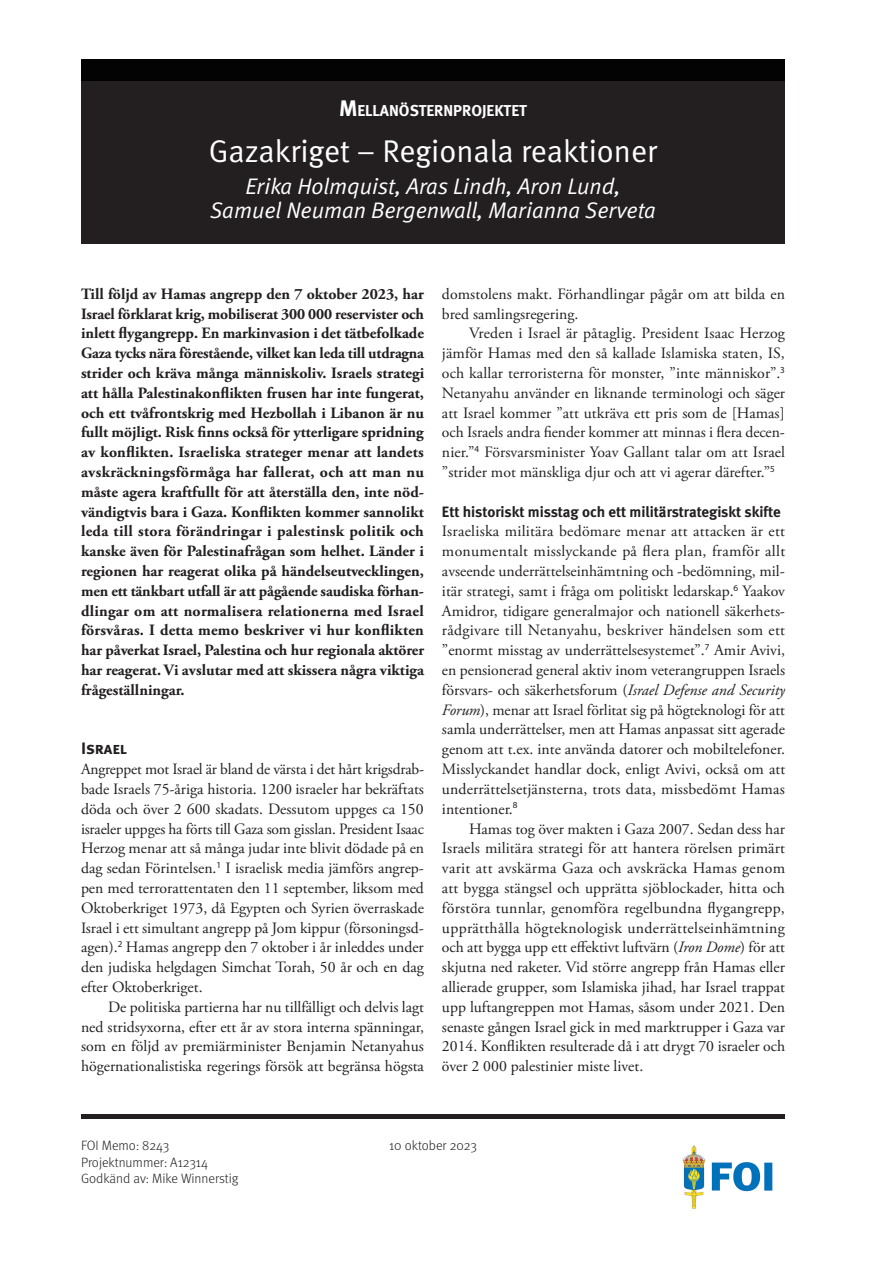
<style>
.page{position:relative;width:893px;height:1263px;background:#fff}
.page>*{position:absolute;margin:0;border:0;box-sizing:border-box;transform-origin:0 0}
.Titel{font:31.5px "Meta Normal";color:#fff}
.MemoFörf{font:italic 22.5px/24px "Meta Normal";color:#fff;text-align:center}
.Rubrik-1{font:16.5px "Meta Bold Caps";color:#231f20}
.Brödtext{font:15.75px/19.8px "Adobe Garamond Pro";color:#231f20;text-align:justify}
.BrödtextIndrag{font:15.75px/19.8px "Adobe Garamond Pro";color:#231f20;text-align:justify}
.Ingress{font:700 15.75px/19.8px "Adobe Garamond Pro";color:#231f20;text-align:justify}
.ProjProg{font:700 15.75px "Meta";color:#fff}
.Rubrik-2{font:700 15px "Meta";color:#231f20}
.Sidf_Sidnr{font:300 13.5px "Meta";color:#231f20}
.s1{font-size:22.5px}
.s2{font-style:italic}
</style>
<div class="page">
<div style="left:81px;top:60px;width:704px;height:184px;background:#231f20"></div>
<div style="left:81px;top:1114px;width:704px;height:5px;background:#231f20"></div>
<div style="left:81px;top:60px;width:704px;height:21px;background:#040304"></div>
<img style="left:682px;top:1145px;width:91px;height:64px">
<p class="ProjProg" style="left:339px;top:101px;width:189px"><span class="s1">M</span>ELLANÖSTERNPROJEKTET</p>
<p class="Titel" style="left:209px;top:133px;width:450px">Gazakriget – Regionala reaktioner</p>
<p class="MemoFörf" style="left:210px;top:174px;width:447px">Erika Holmquist, Aras Lindh, Aron Lund,<br>Samuel Neuman Bergenwall, Marianna Serveta</p>
<p class="Ingress" style="left:81px;top:284px;width:345px">Till följd av Hamas angrepp den 7 oktober 2023, har Israel förklarat krig, mobiliserat 300 000 reservister och inlett flygangrepp. En markinvasion i det tätbefolkade Gaza tycks nära förestående, vilket kan leda till utdragna strider och kräva många människoliv. Israels strategi att hålla Palestinakonflikten frusen har inte fungerat, och ett tvåfrontskrig med Hezbollah i Libanon är nu fullt möjligt. Risk finns också för ytterligare spridning av konflikten. Israeliska strateger menar att landets avskräckningsförmåga har fallerat, och att man nu måste agera kraftfullt för att återställa den, inte nöd&shy;vändigtvis bara i Gaza. Konflikten kommer sannolikt leda till stora förändringar i palestinsk politik och kanske även för Palestinafrågan som helhet. Länder i regionen har reagerat olika på händelseutvecklingen, men ett tänkbart utfall är att pågående saudiska förhan&shy;dlingar om att normalisera relationerna med Israel försvåras. I detta memo beskriver vi hur konflikten har påverkat Israel, Palestina och hur regionala aktörer har reagerat. Vi avslutar med att skissera några viktiga frågeställningar.</p>
<p class="Rubrik-1" style="left:81px;top:739px;width:47px">Israel</p>
<p class="Brödtext" style="left:81px;top:760px;width:345px">Angreppet mot Israel är bland de värsta i det hårt krigsdrab&shy;bade Israels 75-åriga historia. 1200 israeler har bekräftats döda och över 2 600 skadats. Dessutom uppges ca 150 israeler uppges ha förts till Gaza som gisslan. President Isaac Herzog menar att så många judar inte blivit dödade på en dag sedan Förintelsen.<sup>1</sup> I israelisk media jämförs angrep&shy;pen med terrorattentaten den 11 september, liksom med Oktoberkriget 1973, då Egypten och Syrien överraskade Israel i ett simultant angrepp på Jom kippur (försoningsd&shy;agen).<sup>2</sup> Hamas angrepp den 7 oktober i år inleddes under den judiska helgdagen Simchat Torah, 50 år och en dag efter Oktoberkriget.</p>
<p class="BrödtextIndrag" style="left:81px;top:997px;width:345px;text-indent:27px">De politiska partierna har nu tillfälligt och delvis lagt ned stridsyxorna, efter ett år av stora interna spänningar, som en följd av premiärminister Benjamin Netanyahus högernationalistiska regerings försök att begränsa högsta</p>
<p class="BrödtextIndrag" style="left:442px;top:284px;width:344px">domstolens makt. Förhandlingar pågår om att bilda en bred samlingsregering.</p>
<p class="BrödtextIndrag" style="left:442px;top:324px;width:345px;text-indent:27px">Vreden i Israel är påtaglig. President Isaac Herzog jämför Hamas med den så kallade Islamiska staten, IS, och kallar terroristerna för monster, ”inte människor”.<sup>3<br></sup>Netanyahu använder en liknande terminologi och säger att Israel kommer ”att utkräva ett pris som de [Hamas] och Israels andra fiender kommer att minnas i flera decen&shy;nier.”<sup>4</sup> Försvarsminister Yoav Gallant talar om att Israel ”strider mot mänskliga djur och att vi agerar därefter.”<sup>5</sup></p>
<p class="Rubrik-2" style="left:442px;top:503px;width:340px">Ett historiskt misstag och ett militärstrategiskt skifte</p>
<p class="Brödtext" style="left:442px;top:522px;width:345px">Israeliska militära bedömare menar att attacken är ett monumentalt misslyckande på flera plan, framför allt avseende underrättelseinhämtning och -bedömning, mil&shy;itär strategi, samt i fråga om politiskt ledarskap.<sup>6</sup> Yaakov Amidror, tidigare generalmajor och nationell säkerhets&shy;rådgivare till Netanyahu, beskriver händelsen som ett ”enormt misstag av underrättelsesystemet”.<sup>7</sup> Amir Avivi, en pensionerad general aktiv inom veterangruppen Israels försvars- och säkerhetsforum (<span class="s2">Israel Defense and Security Forum</span>), menar att Israel förlitat sig på högteknologi för att samla underrättelser, men att Hamas anpassat sitt agerade genom att t.ex. inte använda datorer och mobiltelefoner.<br>Misslyckandet handlar dock, enligt Avivi, också om att underrättelsetjänsterna, trots data, missbedömt Hamas intentioner.<sup>8</sup></p>
<p class="BrödtextIndrag" style="left:442px;top:819px;width:345px;text-indent:27px">Hamas tog över makten i Gaza 2007. Sedan dess har Israels militära strategi för att hantera rörelsen primärt varit att avskärma Gaza och avskräcka Hamas genom att bygga stängsel och upprätta sjöblockader, hitta och förstöra tunnlar, genomföra regelbundna flygangrepp, upprätthålla högteknologisk underrättelseinhämtning och att bygga upp ett effektivt luftvärn (<span class="s2">Iron Dome</span>) för att skjutna ned raketer. Vid större angrepp från Hamas eller allierade grupper, som Islamiska jihad, har Israel trappat upp luftangreppen mot Hamas, såsom under 2021. Den senaste gången Israel gick in med marktrupper i Gaza var 2014. Konflikten resulterade då i att drygt 70 israeler och över 2 000 palestinier miste livet.</p>
<p class="Sidf_Sidnr" style="left:81px;top:1138px;width:90px">FOI Memo: 8243</p>
<p class="Sidf_Sidnr" style="left:389px;top:1138px;width:89px">10 oktober 2023</p>
<p class="Sidf_Sidnr" style="left:81px;top:1154px;width:128px">Projektnummer: A12314</p>
<p class="Sidf_Sidnr" style="left:81px;top:1171px;width:159px">Godkänd av: Mike Winnerstig</p>
</div>
